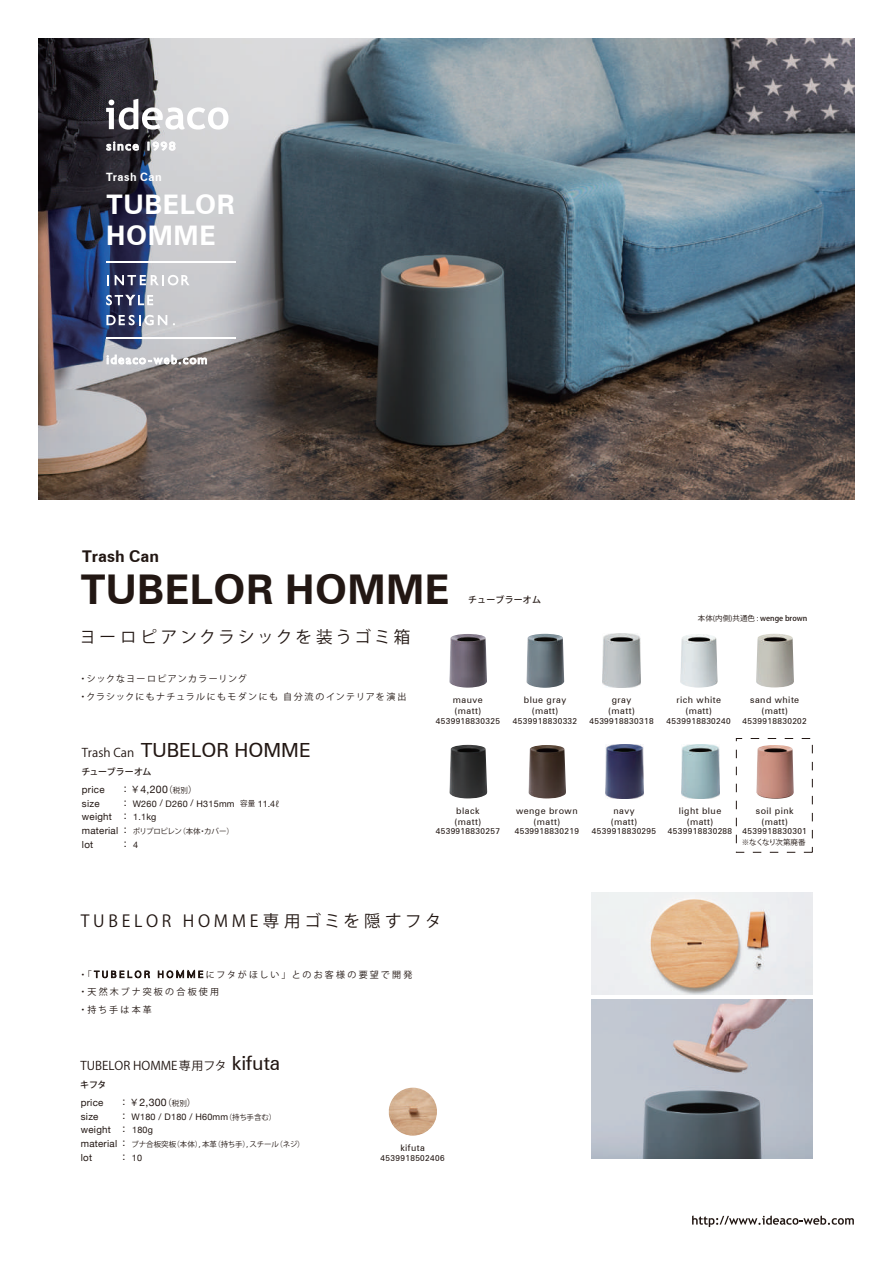
<style>
.page{position:relative;width:893px;height:1263px;background:#fff}
.page>*{position:absolute;margin:0;border:0;box-sizing:border-box;transform-origin:0 0}
.t1{font:700 41.1px "Zurich BT";letter-spacing:.01em;color:#221713}
.t2{font:700 27px/30.6px "Zurich BT";letter-spacing:.025em;color:#fff}
.t3{font:19.5px "Zurich BT";color:#221713}
.t4{font:16.5px "Koz Go Pro";letter-spacing:.225em;color:#221713}
.t5{font:16.5px "Koz Go Pro";letter-spacing:.19em;color:#221713}
.t6{font:700 16.2px "Zurich BT";color:#221713}
.t7{font:12.9px "Gill Sans";letter-spacing:.1em;color:#fff;scale:1.04 1}
.t8{font:12px "Koz Go Pro";color:#221713}
.t9{font:700 11.4px "Zurich BT";letter-spacing:.04em;color:#fff}
.t10{font:10.5px/13px "Helvetica Neue";letter-spacing:.025em;color:#221713}
.t11{font:9.75px/13px "Helvetica Neue";letter-spacing:.025em;color:#221713}
.t12{font:9px/10.8px "Zurich BT";letter-spacing:.05em;color:#221713;text-align:center}
.t13{font:9px "Helvetica Neue";letter-spacing:.025em;color:#221713}
.t14{font:9px/17.4px "Koz Go Pr 6 N";letter-spacing:.25em;color:#221713}
.t15{font:9px/17.5px "Koz Go Pr 6 N";letter-spacing:.14em;color:#221713}
.t16{font:500 9px "Koz Go Pro";letter-spacing:.005em;color:#221713}
.t17{font:500 9px "Koz Go Pro";letter-spacing:-.025em;color:#221713}
.t18{font:8.25px "Zurich BT";letter-spacing:.05em;color:#221713}
.t19{font:7.5px "Koz Go Pro";letter-spacing:-.02em;color:#221713}
.t20{font:7.5px "Koz Go Pro";letter-spacing:-.08em;color:#221713}
.s1{font-size:11.85px}
.s2{font-weight:500}
.s3{font-family:"Koz Go Pro";font-size:12px}
.s4{font-family:"Koz Go Pro";font-size:9.75px}
.s5{font-family:"Koz Go Pr 6 N";font-size:9px}
.s6{font-family:"Koz Go Pr 6 N";font-size:7.5px}
.s7{font-family:"Koz Go Pro";font-size:7.5px}
.s8{font-family:"Zurich BT";font-weight:300;font-size:9.3px}
.s9{font-family:"Zurich BT";font-size:19.5px}
.s10{font-size:10.5px}
</style>
<div class="page">
<svg style="left:692px;top:1215px;width:162px;height:12px"></svg>
<img style="left:38px;top:38px;width:817px;height:461px">
<svg style="left:94px;top:971px;width:56px;height:7px"></svg>
<svg style="left:158px;top:971px;width:45px;height:7px"></svg>
<img style="left:591px;top:892px;width:221px;height:103px">
<img style="left:449px;top:745px;width:38px;height:53px">
<img style="left:528px;top:745px;width:38px;height:53px">
<img style="left:681px;top:745px;width:38px;height:54px">
<img style="left:756px;top:745px;width:38px;height:54px">
<img style="left:605px;top:745px;width:38px;height:54px">
<img style="left:449px;top:634px;width:38px;height:54px">
<img style="left:526px;top:634px;width:38px;height:54px">
<img style="left:680px;top:634px;width:38px;height:54px">
<img style="left:756px;top:634px;width:38px;height:54px">
<img style="left:603px;top:634px;width:38px;height:54px">
<img style="left:389px;top:1087px;width:48px;height:49px">
<svg style="left:106px;top:141px;width:33px;height:10px"></svg>
<svg style="left:148px;top:142px;width:28px;height:9px"></svg>
<svg style="left:106px;top:99px;width:122px;height:31px"></svg>
<svg style="left:107px;top:275px;width:2px;height:10px"></svg>
<svg style="left:115px;top:275px;width:75px;height:10px"></svg>
<svg style="left:106px;top:295px;width:47px;height:10px"></svg>
<svg style="left:106px;top:315px;width:61px;height:10px"></svg>
<svg style="left:107px;top:355px;width:100px;height:9px"></svg>
<hr style="left:106px;top:262px;width:130px;height:1px;background:#fff">
<hr style="left:106px;top:338px;width:130px;height:1px;background:#fff">
<img style="left:591px;top:999px;width:221px;height:160px">
<h3 class="t7" style="left:106px;top:138px;width:68px">since <span class="s1">1998</span></h3>
<h3 class="t9" style="left:106px;top:170px;width:57px">Trash Can</h3>
<h2 class="t2" style="left:106px;top:189px;width:130px">TUBELOR<br>HOMME</h2>
<h3 class="t6" style="left:82px;top:546px;width:78px">Trash Can</h3>
<h1 class="t1" style="left:81px;top:565px;width:370px">TUBELOR HOMME</h1>
<h3 class="t5" style="left:79px;top:626px;width:332px">ヨーロピアンクラシックを装うゴミ箱</h3>
<p class="t16" style="left:468px;top:594px;width:74px">チューブラーオム</p>
<p class="t19" style="left:698px;top:613px;width:111px">本体(内側)共通色 : <span class="s2">wenge brown</span></p>
<p class="t15" style="left:79px;top:670px;width:329px">・シックなヨーロピアンカラーリング<br>・クラシックにもナチュラルにもモダンにも自分流のインテリアを演出</p>
<h3 class="t3" style="left:82px;top:738px;width:231px"><span class="s3">Trash Can</span> TUBELOR HOMME</h3>
<p class="t17" style="left:81px;top:765px;width:72px">チューブラーオム</p>
<p class="t11" style="left:82px;top:784px;width:24px">price</p>
<p class="t10" style="left:124px;top:783px;width:75px">: <span class="s4">￥</span>4,200<span class="s5">（</span><span class="s6">税別</span><span class="s5">）</span>:<br>:</p>
<p class="t10" style="left:124px;top:823px;width:4px">:</p>
<p class="t11" style="left:82px;top:838px;width:13px">lot</p>
<p class="t10" style="left:124px;top:837px;width:16px">: <sub>4</sub></p>
<p class="t13" style="left:133px;top:797px;width:149px">W260 / D260 / H315mm <span class="s7">容量</span> 11.4ℓ</p>
<p class="t11" style="left:82px;top:797px;width:32px">size weight</p>
<p class="t13" style="left:133px;top:810px;width:25px">1.1kg</p>
<p class="t19" style="left:133px;top:826px;width:103px">ポリプロピレン（本体・カバー）</p>
<p class="t11" style="left:82px;top:824px;width:38px">material</p>
<p class="t12" style="left:453px;top:694px;width:31px;text-align:left">mauve (matt)</p>
<p class="t18" style="left:436px;top:715px;width:66px">4539918830325</p>
<p class="t12" style="left:524px;top:694px;width:44px">blue gray (matt)</p>
<p class="t18" style="left:513px;top:715px;width:66px">4539918830332</p>
<p class="t12" style="left:608px;top:694px;width:28px">gray (matt)</p>
<p class="t18" style="left:589px;top:716px;width:66px">4539918830318</p>
<p class="t12" style="left:676px;top:694px;width:46px">rich white (matt)</p>
<p class="t18" style="left:666px;top:716px;width:66px">4539918830240</p>
<p class="t12" style="left:750px;top:694px;width:51px">sand white (matt)</p>
<p class="t18" style="left:743px;top:716px;width:66px">4539918830202</p>
<p class="t12" style="left:455px;top:805px;width:28px;text-align:left">black (matt)</p>
<p class="t18" style="left:436px;top:826px;width:66px">4539918830257</p>
<p class="t12" style="left:516px;top:805px;width:63px">wenge brown (matt)</p>
<p class="t18" style="left:515px;top:826px;width:66px">4539918830219</p>
<p class="t12" style="left:611px;top:805px;width:28px">navy (matt)</p>
<p class="t18" style="left:592px;top:826px;width:66px">4539918830295</p>
<p class="t12" style="left:679px;top:805px;width:44px">light blue (matt)</p>
<p class="t18" style="left:668px;top:826px;width:66px">4539918830288</p>
<p class="t12" style="left:756px;top:805px;width:39px">soil pink (matt)</p>
<p class="t18" style="left:743px;top:826px;width:66px">4539918830301</p>
<p class="t20" style="left:742px;top:837px;width:65px">※なくなり次第廃番</p>
<h3 class="t4" style="left:81px;top:910px;width:362px">TUBELOR HOMME専用ゴミを隠すフタ</h3>
<p class="t14" style="left:78px;top:966px;width:335px">・「<span class="s8">TUBELOR HOMME</span>にフタがほしい」 とのお客様の要望で開発・天然木ブナ突板の合板使用<br>・持ち手は本革</p>
<h3 class="t8" style="left:81px;top:1058px;width:201px">TUBELOR HOMME専用フタ <span class="s9">kifuta</span></h3>
<p class="t16" style="left:80px;top:1078px;width:28px">キフタ</p>
<p class="t11" style="left:81px;top:1097px;width:24px">price</p>
<p class="t10" style="left:123px;top:1096px;width:75px">: <span class="s4">￥</span>2,300<span class="s5">（</span><span class="s6">税別</span><span class="s5">）</span>:<br>:</p>
<p class="t10" style="left:123px;top:1136px;width:4px">:</p>
<p class="t11" style="left:81px;top:1151px;width:13px">lot</p>
<p class="t13" style="left:123px;top:1151px;width:21px"><span class="s10">:</span> 10</p>
<p class="t13" style="left:132px;top:1110px;width:146px">W180 / D180 / H60mm<span class="s7">（持ち手含む）</span></p>
<p class="t11" style="left:81px;top:1110px;width:32px">size weight</p>
<p class="t13" style="left:132px;top:1123px;width:22px">180g</p>
<p class="t19" style="left:132px;top:1139px;width:175px">ブナ合板突板（本体）, 本革（持ち手）, スチール（ネジ）</p>
<p class="t11" style="left:81px;top:1137px;width:38px">material</p>
<p class="t12" style="left:400px;top:1142px;width:26px">kifuta</p>
<p class="t18" style="left:380px;top:1153px;width:66px">4539918502406</p>
</div>
